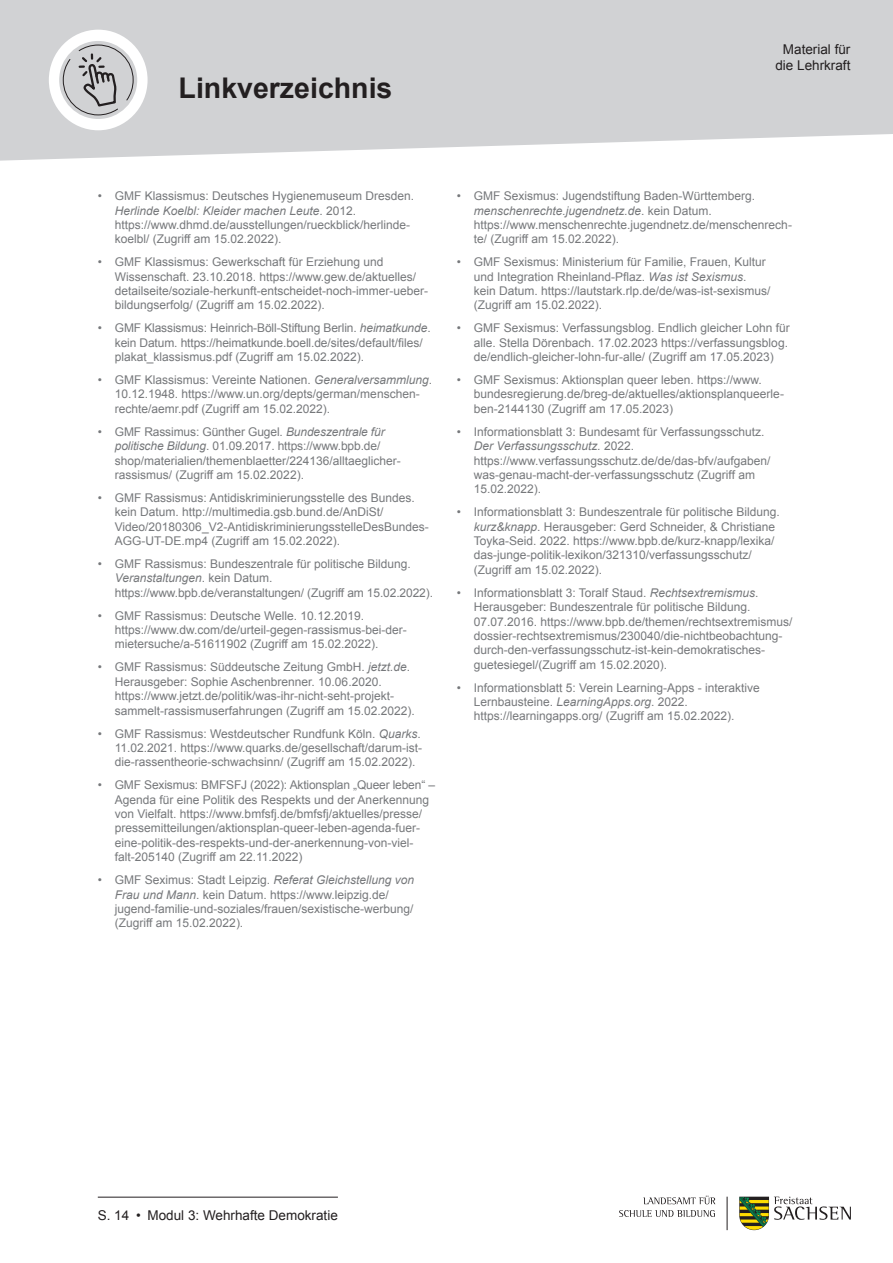
<style>
.page{position:relative;width:893px;height:1263px;background:#fff}
.page>*{position:absolute;margin:0;border:0;box-sizing:border-box;transform-origin:0 0}
.t1{font:700 28.5px "Arial";color:#231f20}
.t2{font:13.5px/16.2px "Arial";color:#231f20;text-align:center}
.t3{font:12px/14.4px "Arial";color:#76787b}
.s1{font-style:italic}
</style>
<div class="page">
<svg style="left:0;top:0;width:893px;height:161px;background:#d5d6d7"></svg>
<div style="left:49px;top:30px;width:99px;height:100px;background:#fff;border-radius:50%"></div>
<div style="left:59px;top:41px;width:78px;height:78px;background:#d1d2d4;border-radius:50%"></div>
<svg style="left:63px;top:44px;width:71px;height:71px"></svg>
<hr style="left:98px;top:1197px;width:240px;height:1px;background:#231f20">
<svg style="left:739px;top:1197px;width:112px;height:33px"></svg>
<hr style="left:727px;top:1197px;width:1px;height:33px;background:#231f20">
<svg style="left:619px;top:1210px;width:96px;height:7px"></svg>
<svg style="left:643px;top:1195px;width:72px;height:9px"></svg>
<h1 class="t1" style="left:179px;top:69px;width:215px">Linkverzeichnis</h1>
<p class="t2" style="left:775px;top:41px;width:77px">Material für die Lehrkraft</p>
<p class="t3" style="left:115px;top:189px;width:301px;text-indent:-17px">• GMF Klassismus: Deutsches Hygienemuseum Dresden.<br><span class="s1">Herlinde Koelbl: Kleider machen Leute</span>. 2012. https://www.dhmd.de/ausstellungen/rueckblick/herlinde&shy;koelbl/ (Zugriff am 15.02.2022).</p>
<p class="t3" style="left:115px;top:255px;width:315px;text-indent:-17px">• GMF Klassismus: Gewerkschaft für Erziehung und Wissenschaft. 23.10.2018. https://www.gew.de/aktuelles/ detailseite/soziale-herkunft-entscheidet-noch-immer-ueber&shy;bildungserfolg/ (Zugriff am 15.02.2022).</p>
<p class="t3" style="left:115px;top:321px;width:317px;text-indent:-17px">• GMF Klassismus: Heinrich-Böll-Stiftung Berlin. <span class="s1">heimatkunde</span>. kein Datum. https://heimatkunde.boell.de/sites/default/files/ plakat_klassismus.pdf (Zugriff am 15.02.2022).</p>
<p class="t3" style="left:115px;top:373px;width:319px;text-indent:-17px">• GMF Klassismus: Vereinte Nationen. <span class="s1">Generalversammlung</span>.<br>10.12.1948. https://www.un.org/depts/german/menschen&shy;rechte/aemr.pdf (Zugriff am 15.02.2022).</p>
<p class="t3" style="left:115px;top:424px;width:288px;text-indent:-17px">• GMF Rassimus: Günther Gugel. <span class="s1">Bundeszentrale für politische Bildung</span>. 01.09.2017. https://www.bpb.de/ shop/materialien/themenblaetter/224136/alltaeglicher&shy;rassismus/ (Zugriff am 15.02.2022).</p>
<p class="t3" style="left:115px;top:491px;width:315px;text-indent:-17px">• GMF Rassismus: Antidiskriminierungsstelle des Bundes. kein Datum. http://multimedia.gsb.bund.de/AnDiSt/ Video/20180306_V2-AntidiskriminierungsstelleDesBundes-AGG-UT-DE.mp4 (Zugriff am 15.02.2022).</p>
<p class="t3" style="left:115px;top:557px;width:320px;text-indent:-17px">• GMF Rassismus: Bundeszentrale für politische Bildung.<br><span class="s1">Veranstaltungen</span>. kein Datum. https://www.bpb.de/veranstaltungen/ (Zugriff am 15.02.2022).</p>
<p class="t3" style="left:115px;top:608px;width:294px;text-indent:-17px">• GMF Rassismus: Deutsche Welle. 10.12.2019. https://www.dw.com/de/urteil-gegen-rassismus-bei-der&shy;mietersuche/a-51611902 (Zugriff am 15.02.2022).</p>
<p class="t3" style="left:115px;top:660px;width:301px;text-indent:-17px">• GMF Rassismus: Süddeutsche Zeitung GmbH. <span class="s1">jetzt.de</span>.<br>Herausgeber: Sophie Aschenbrenner. 10.06.2020. https://www.jetzt.de/politik/was-ihr-nicht-seht-projekt&shy;sammelt-rassismuserfahrungen (Zugriff am 15.02.2022).</p>
<p class="t3" style="left:115px;top:726px;width:309px;text-align:justify;text-indent:-17px">• GMF Rassismus: Westdeutscher Rundfunk Köln. <span class="s1">Quarks</span>.<br>11.02.2021. https://www.quarks.de/gesellschaft/darum-ist&shy;die-rassentheorie-schwachsinn/ (Zugriff am 15.02.2022).</p>
<p class="t3" style="left:115px;top:778px;width:322px;text-indent:-17px">• GMF Sexismus: BMFSFJ (2022): Aktionsplan „Queer leben“ – Agenda für eine Politik des Respekts und der Anerkennung von Vielfalt. https://www.bmfsfj.de/bmfsfj/aktuelles/presse/ pressemitteilungen/aktionsplan-queer-leben-agenda-fuer&shy;eine-politik-des-respekts-und-der-anerkennung-von-viel&shy;falt-205140 (Zugriff am 22.11.2022)</p>
<p class="t3" style="left:115px;top:873px;width:301px;text-indent:-17px">• GMF Seximus: Stadt Leipzig. <span class="s1">Referat Gleichstellung von Frau und Mann</span>. kein Datum. https://www.leipzig.de/ jugend-familie-und-soziales/frauen/sexistische-werbung/ (Zugriff am 15.02.2022).</p>
<p class="t3" style="left:474px;top:189px;width:320px;text-indent:-17px">• GMF Sexismus: Jugendstiftung Baden-Württemberg. <span class="s1">menschenrechte.jugendnetz.de</span>. kein Datum. https://www.menschenrechte.jugendnetz.de/menschenrech&shy;te/ (Zugriff am 15.02.2022).</p>
<p class="t3" style="left:474px;top:255px;width:298px;text-indent:-17px">• GMF Sexismus: Ministerium für Familie, Frauen, Kultur und Integration Rheinland-Pflaz. <span class="s1">Was ist Sexismus</span>. kein Datum. https://lautstark.rlp.de/de/was-ist-sexismus/ (Zugriff am 15.02.2022).</p>
<p class="t3" style="left:474px;top:321px;width:318px;text-indent:-17px">• GMF Sexismus: Verfassungsblog. Endlich gleicher Lohn für alle. Stella Dörenbach. 17.02.2023 https://verfassungsblog. de/endlich-gleicher-lohn-fur-alle/ (Zugriff am 17.05.2023)</p>
<p class="t3" style="left:474px;top:373px;width:312px;text-indent:-17px">• GMF Sexismus: Aktionsplan queer leben. https://www. bundesregierung.de/breg-de/aktuelles/aktionsplanqueerle&shy;ben-2144130 (Zugriff am 17.05.2023)</p>
<p class="t3" style="left:474px;top:424px;width:298px;text-indent:-17px">• Informationsblatt 3: Bundesamt für Verfassungsschutz.<br><span class="s1">Der Verfassungsschutz.</span> 2022. https://www.verfassungsschutz.de/de/das-bfv/aufgaben/ was-genau-macht-der-verfassungsschutz (Zugriff am 15.02.2022).</p>
<p class="t3" style="left:474px;top:505px;width:308px;text-indent:-17px">• Informationsblatt 3: Bundeszentrale für politische Bildung. <span class="s1">kurz&amp;knapp</span>. Herausgeber: Gerd Schneider, &amp; Christiane Toyka-Seid. 2022. https://www.bpb.de/kurz-knapp/lexika/ das-junge-politik-lexikon/321310/verfassungsschutz/ (Zugriff am 15.02.2022).</p>
<p class="t3" style="left:474px;top:585px;width:320px;text-indent:-17px">• Informationsblatt 3: Toralf Staud. <span class="s1">Rechtsextremismus</span>.<br>Herausgeber: Bundeszentrale für politische Bildung.<br>07.07.2016. https://www.bpb.de/themen/rechtsextremismus/ dossier-rechtsextremismus/230040/die-nichtbeobachtung&shy;durch-den-verfassungsschutz-ist-kein-demokratisches&shy;guetesiegel/(Zugriff am 15.02.2020).</p>
<p class="t3" style="left:474px;top:680px;width:288px;text-indent:-17px">• Informationsblatt 5: Verein Learning-Apps - interaktive<br>Lernbausteine. <span class="s1">LearningApps.org</span>. 2022. https://learningapps.org/ (Zugriff am 15.02.2022).</p>
<p class="t2" style="left:98px;top:1207px;width:242px">S. 14 • Modul 3: Wehrhafte Demokratie</p>
</div>
